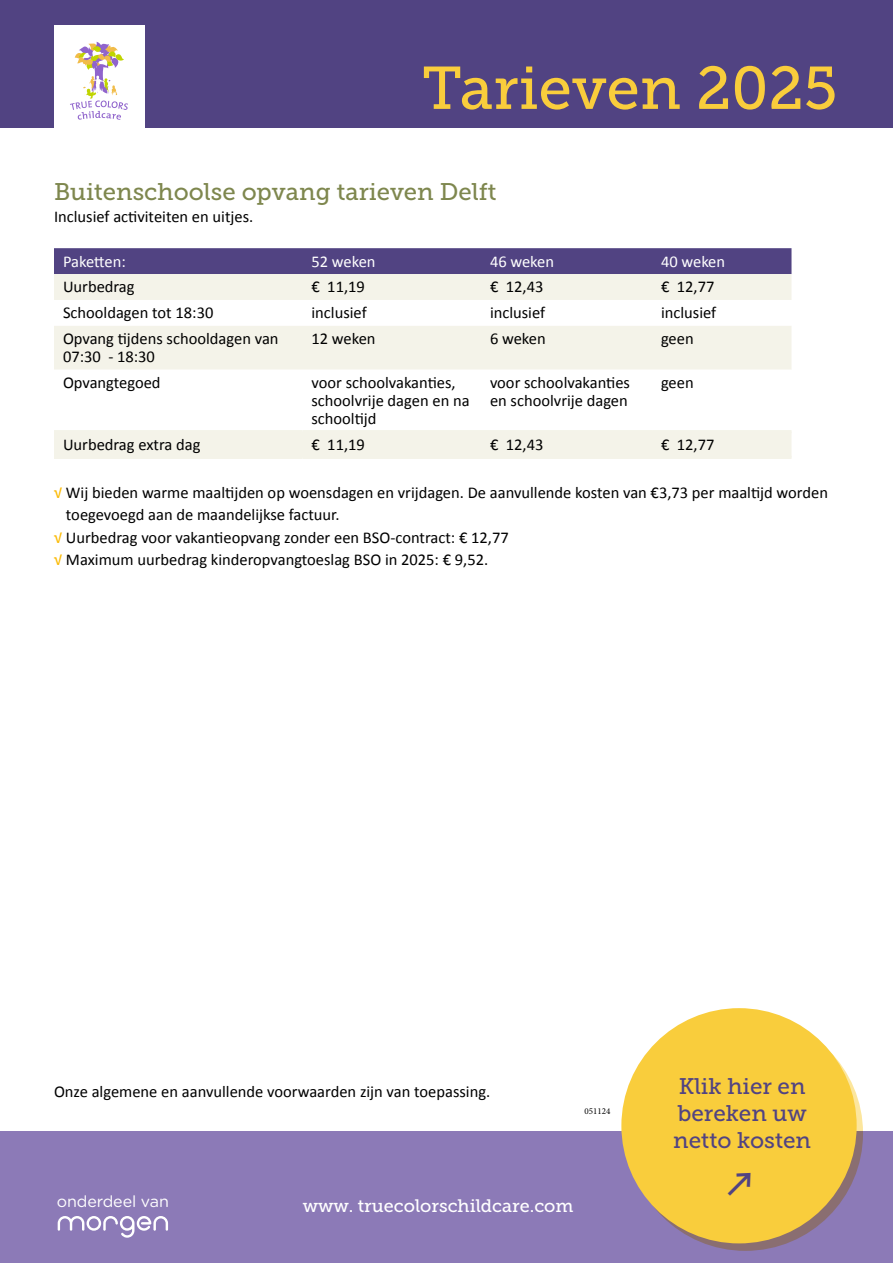
<style>
.page{position:relative;width:893px;height:1263px;background:#fff}
.page>*{position:absolute;margin:0;border:0;box-sizing:border-box;transform-origin:0 0}
.t1{font:60px "Museo Slab 500";color:#f9cd3c}
.t2{font:43.8px "GT Walsheim";color:#514382}
.t3{font:24px "Museo Slab 500";color:#7e874e}
.t4{font:22.5px/27px "Museo Slab 500";color:#514382}
.t5{font:18px "Museo Slab 500";color:#fff}
.t6{font:16.5px/18px "Calibri";color:#000}
.t7{font:16.5px "Calibri";color:#fff}
.t8{font:16.05px "Gotham Rounded";letter-spacing:-.005em;color:#fff}
.t9{font:9px "Minion Pro";color:#000}
.s1{color:#fbba05}
</style>
<div class="page">
<div style="left:0;top:0;width:893px;height:128px;background:#514382"></div>
<div style="left:54px;top:25px;width:90px;height:108px;background:#fff"></div>
<div style="left:0;top:1132px;width:893px;height:131px;background:#8c7ab7"></div>
<svg style="left:70px;top:42px;width:58px;height:78px"></svg>
<div style="left:54px;top:248px;width:737px;height:26px;background:#514382"></div>
<svg style="left:54px;top:274px;width:737px;height:182px;fill:#f4f3e9"></svg>
<svg style="left:54px;top:370px;width:737px;height:60px"></svg>
<hr style="left:54px;top:430px;width:248px;height:3px;background:#f4f3e9">
<hr style="left:302px;top:430px;width:179px;height:3px;background:#f4f3e9">
<hr style="left:481px;top:430px;width:171px;height:3px;background:#f4f3e9">
<hr style="left:652px;top:430px;width:139px;height:3px;background:#f4f3e9">
<hr style="left:54px;top:456px;width:248px;height:3px;background:#f4f3e9">
<hr style="left:302px;top:456px;width:179px;height:3px;background:#f4f3e9">
<hr style="left:481px;top:456px;width:171px;height:3px;background:#f4f3e9">
<hr style="left:652px;top:456px;width:139px;height:3px;background:#f4f3e9">
<svg style="left:628px;top:1015px;width:235px;height:236px;background:#997e76"></svg>
<div style="left:621px;top:1008px;width:236px;height:235px;background:#f9cd3c;border-radius:50%"></div>
<svg style="left:58px;top:1216px;width:110px;height:22px"></svg>
<h1 class="t1" style="left:422px;top:55px;width:417px">Tarieven 2025</h1>
<h3 class="t3" style="left:54px;top:178px;width:444px">Buitenschoolse opvang tarieven Delft</h3>
<p class="t6" style="left:54px;top:207px;width:201px">Inclusief activiteiten en uitjes.</p>
<p class="t7" style="left:63px;top:250px;width:64px">Paketten:</p>
<p class="t7" style="left:311px;top:250px;width:66px">52 weken</p>
<p class="t7" style="left:490px;top:250px;width:66px">46 weken</p>
<p class="t7" style="left:661px;top:250px;width:66px">40 weken</p>
<p class="t6" style="left:63px;top:277px;width:73px">Uurbedrag</p>
<p class="t6" style="left:311px;top:277px;width:55px">€ 11,19</p>
<p class="t6" style="left:490px;top:277px;width:55px">€ 12,43</p>
<p class="t6" style="left:661px;top:277px;width:55px">€ 12,77</p>
<p class="t6" style="left:63px;top:303px;width:152px">Schooldagen tot 18:30</p>
<p class="t6" style="left:311px;top:303px;width:57px">inclusief</p>
<p class="t6" style="left:490px;top:303px;width:57px">inclusief</p>
<p class="t6" style="left:661px;top:303px;width:57px">inclusief</p>
<p class="t6" style="left:63px;top:329px;width:217px">Opvang tijdens schooldagen van<br>07:30 - 18:30</p>
<p class="t6" style="left:311px;top:329px;width:66px">12 weken</p>
<p class="t6" style="left:490px;top:329px;width:57px">6 weken</p>
<p class="t6" style="left:661px;top:329px;width:34px">geen</p>
<p class="t6" style="left:63px;top:373px;width:99px">Opvangtegoed</p>
<p class="t6" style="left:311px;top:373px;width:160px">voor schoolvakanties, schoolvrije dagen en na schooltijd</p>
<p class="t6" style="left:490px;top:373px;width:142px">voor schoolvakanties en schoolvrije dagen</p>
<p class="t6" style="left:661px;top:373px;width:34px">geen</p>
<p class="t6" style="left:63px;top:435px;width:139px">Uurbedrag extra dag</p>
<p class="t6" style="left:311px;top:435px;width:55px">€ 11,19</p>
<p class="t6" style="left:490px;top:435px;width:55px">€ 12,43</p>
<p class="t6" style="left:661px;top:435px;width:55px">€ 12,77</p>
<p class="t6" style="left:54px;top:483px;width:775px"><span class="s1">√</span> Wij bieden warme maaltijden op woensdagen en vrijdagen. De aanvullende kosten van €3,73 per maaltijd worden</p>
<p class="t6" style="left:66px;top:505px;width:275px">toegevoegd aan de maandelijkse factuur.</p>
<p class="t6" style="left:54px;top:528px;width:456px"><span class="s1">√</span> Uurbedrag voor vakantieopvang zonder een BSO-contract: € 12,77</p>
<p class="t6" style="left:54px;top:550px;width:436px"><span class="s1">√</span> Maximum uurbedrag kinderopvangtoeslag BSO in 2025: € 9,52.</p>
<p class="t6" style="left:54px;top:1082px;width:438px">Onze algemene en aanvullende voorwaarden zijn van toepassing.</p>
<h3 class="t4" style="left:673px;top:1072px;width:139px">Klik hier en bereken uw netto kosten</h3>
<p class="t9" style="left:584px;top:1105px;width:27px">051124</p>
<p class="t8" style="left:57px;top:1190px;width:114px">onderdeel van</p>
<p class="t5" style="left:303px;top:1196px;width:272px">www. truecolorschildcare.com</p>
<h2 class="t2" style="left:727px;top:1160px;width:26px">↗</h2>
</div>
